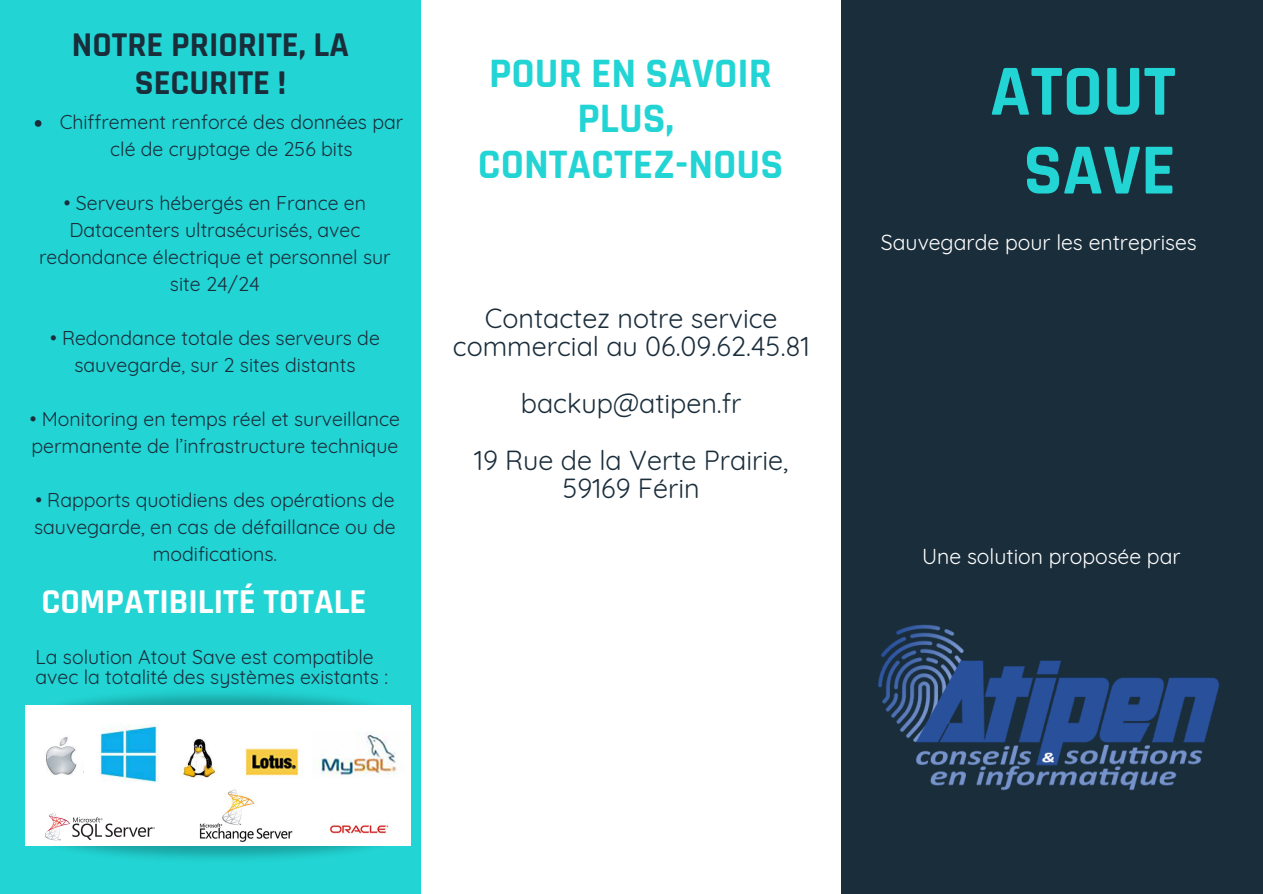
<style>
.page{position:relative;width:1263px;height:894px;background:#fff}
.page>*{position:absolute;margin:0;border:0;box-sizing:border-box;transform-origin:0 0}
.t1{font:700 72.6px/78.8px "Rajdhani";color:#22d5d4;text-align:center}
.t2{font:700 42.45px/45.9px "Rajdhani";color:#22d5d4;text-align:center}
.t3{font:700 35.25px "Rajdhani";color:#fff}
.t4{font:700 35.1px/38.2px "Rajdhani";color:#1a2d3b;text-align:center}
.t5{font:26.85px/28.5px "Quicksand";color:#1a2d3b;text-align:center}
.t6{font:21.15px "Quicksand";color:#fff}
.t7{font:19.5px/27px "Quicksand";color:#1a2d3b;text-align:center}
</style>
<div class="page">
<div style="left:841px;top:0;width:422px;height:893px;background:#1a2d3b"></div>
<div style="left:0;top:0;width:420px;height:893px;background:#22d5d4"></div>
<img style="left:878px;top:624px;width:342px;height:167px">
<img style="left:25px;top:809px;width:386px;height:50px">
<img style="left:63px;top:693px;width:348px;height:48px">
<div style="left:25px;top:705px;width:385px;height:140px;background:#fff"></div>
<img style="left:100px;top:724px;width:59px;height:58px">
<img style="left:245px;top:748px;width:54px;height:28px">
<img style="left:317px;top:731px;width:80px;height:44px">
<img style="left:45px;top:812px;width:109px;height:29px">
<img style="left:199px;top:789px;width:94px;height:52px">
<svg style="left:35px;top:120px;width:6px;height:7px"></svg>
<img style="left:329px;top:825px;width:60px;height:9px">
<img style="left:46px;top:737px;width:36px;height:38px">
<img style="left:180px;top:739px;width:41px;height:52px">
<p class="t4" style="left:72px;top:26px;width:278px">NOTRE PRIORITE, LA<br>SECURITE !</p>
<p class="t7" style="left:60px;top:108px;width:345px">Chiffrement renforcé des données par clé de cryptage de 256 bits</p>
<p class="t7" style="left:39px;top:189px;width:353px">• Serveurs hébergés en France en<br>Datacenters ultrasécurisés, avec redondance électrique et personnel sur site 24/24</p>
<p class="t7" style="left:50px;top:324px;width:331px">• Redondance totale des serveurs de</p>
<p class="t7" style="left:74px;top:351px;width:283px">sauvegarde, sur 2 sites distants</p>
<p class="t7" style="left:30px;top:405px;width:372px;text-align:left">• Monitoring en temps réel et surveillance permanente de l’infrastructure technique</p>
<p class="t7" style="left:34px;top:486px;width:363px">• Rapports quotidiens des opérations de sauvegarde, en cas de défaillance ou de modifications.</p>
<p class="t3" style="left:41px;top:579px;width:327px">COMPATIBILITÉ TOTALE</p>
<p class="t7" style="left:36px;top:646px;width:354px;line-height:20.2px;text-align:left">La solution Atout Save est compatible avec la totalité des systèmes existants :</p>
<p class="t2" style="left:489px;top:51px;width:284px">POUR EN SAVOIR<br>PLUS,</p>
<p class="t2" style="left:478px;top:143px;width:307px">CONTACTEZ-NOUS</p>
<p class="t5" style="left:453px;top:303px;width:358px">Contactez notre service commercial au 06.09.62.45.81</p>
<p class="t5" style="left:521px;top:388px;width:222px">backup@atipen.fr</p>
<p class="t5" style="left:474px;top:445px;width:316px">19 Rue de la Verte Prairie,<br>59169 Férin</p>
<p class="t1" style="left:990px;top:54px;width:187px">ATOUT<br>SAVE</p>
<p class="t6" style="left:881px;top:228px;width:317px">Sauvegarde pour les entreprises</p>
<p class="t6" style="left:922px;top:543px;width:260px">Une solution proposée par</p>
</div>
